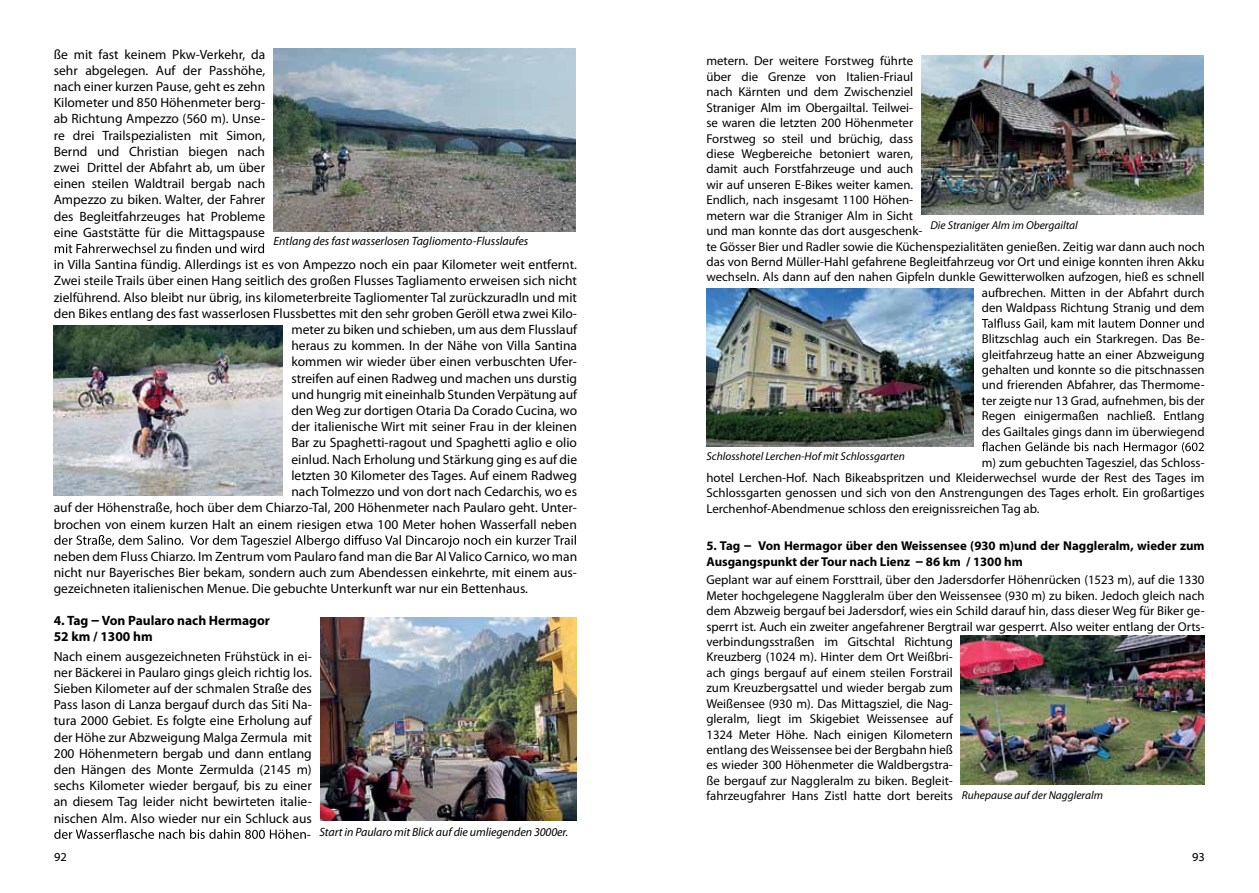
<style>
.page{position:relative;width:1259px;height:893px;background:#fff}
.page>*{position:absolute;margin:0;border:0;box-sizing:border-box;transform-origin:0 0}
.t1{font:13.5px/16.2px "Myriad Pro";color:#000;text-align:justify}
.t2{font:700 13.5px/16.2px "Myriad Pro";color:#000}
.t3{font:12.9px/15.5px "Myriad Pro";color:#000;text-align:justify}
.t4{font:700 12.9px/15.8px "Myriad Pro";color:#000}
.t5{font:italic 12px "Myriad Pro";letter-spacing:-.005em;color:#000}
.t6{font:12px "Myriad Web Pro";color:#000}
.t7{font:italic 11.4px "Myriad Pro";color:#000}
.s1{font-size:16.5px}
.s2{font-size:15.75px}
</style>
<div class="page">
<svg style="left:982px;top:318px;width:221px;height:11px"></svg>
<svg style="left:982px;top:442px;width:222px;height:12px"></svg>
<img style="left:706px;top:288px;width:267px;height:159px">
<img style="left:921px;top:56px;width:282px;height:159px">
<img style="left:961px;top:635px;width:243px;height:150px">
<svg style="left:55px;top:243px;width:209px;height:10px"></svg>
<svg style="left:54px;top:535px;width:522px;height:12px"></svg>
<svg style="left:54px;top:829px;width:252px;height:10px"></svg>
<img style="left:274px;top:49px;width:301px;height:183px">
<img style="left:53px;top:325px;width:230px;height:170px">
<img style="left:320px;top:617px;width:257px;height:203px">
<p class="t1" style="left:54px;top:46px;width:213px">ße mit fast keinem Pkw-Verkehr, da sehr abgelegen. Auf der Passhöhe, nach einer kurzen Pause, geht es zehn Kilometer und 850 Höhenmeter berg&shy;ab Richtung Ampezzo (560 m). Unse&shy;re drei Trailspezialisten mit Simon, Bernd und Christian biegen nach zwei Drittel der Abfahrt ab, um über einen steilen Waldtrail bergab nach Ampezzo zu biken. Walter, der Fahrer des Begleitfahrzeuges hat Probleme eine Gaststätte für die Mittagspause</p>
<p class="t1" style="left:54px;top:256px;width:525px;text-align:right">in Villa Santina fündig. Allerdings ist es von Ampezzo noch ein paar Kilometer weit entfernt.<br>Zwei steile Trails über einen Hang seitlich des großen Flusses Tagliamento erweisen sich nicht zielführend. Also bleibt nur übrig, ins kilometerbreite Tagliomenter Tal zurückzuradln und mit den Bikes entlang des fast wasserlosen Flussbettes mit den sehr groben Geröll etwa zwei Kilo&shy;meter zu biken und schieben, um aus dem Flusslauf<br>heraus zu kommen. In der Nähe von Villa Santina<br>kommen wir wieder über einen verbuschten Ufer-<br>streifen auf einen Radweg und machen uns durstig<br>und hungrig mit eineinhalb Stunden Verpätung auf<br>den Weg zur dortigen Otaria Da Corado Cucina, wo<br>der italienische Wirt mit seiner Frau in der kleinen<br>Bar zu Spaghetti-ragout und Spaghetti aglio e olio<br>einlud. Nach Erholung und Stärkung ging es auf die<br>letzten 30 Kilometer des Tages. Auf einem Radweg<br>nach Tolmezzo und von dort nach Cedarchis, wo es<br>auf der Höhenstraße, hoch über dem Chiarzo-Tal, 200 Höhenmeter nach Paularo geht. Unter&shy;brochen von einem kurzen Halt an einem riesigen etwa 100 Meter hohen Wasserfall neben</p>
<p class="t1" style="left:54px;top:548px;width:525px">neben dem Fluss Chiarzo. Im Zentrum vom Paularo fand man die Bar Al Valico Carnico, wo man nicht nur Bayerisches Bier bekam, sondern auch zum Abendessen einkehrte, mit einem aus&shy;gezeichneten italienischen Menue. Die gebuchte Unterkunft war nur ein Bettenhaus.</p>
<p class="t2" style="left:54px;top:612px;width:218px">4. Tag <span class="s1">–</span> Von Paularo nach Hermagor<br>52 km / 1300 hm</p>
<p class="t1" style="left:54px;top:648px;width:260px;text-align:right">Nach einem ausgezeichneten Frühstück in ei&shy;ner Bäckerei in Paularo gings gleich richtig los.<br>Sieben Kilometer auf der schmalen Straße des Pass lason di Lanza bergauf durch das Siti Na&shy;tura 2000 Gebiet. Es folgte eine Erholung auf der Höhe zur Abzweigung Malga Zermula mit 200 Höhenmetern bergab und dann entlang den Hängen des Monte Zermulda (2145 m) sechs Kilometer wieder bergauf, bis zu einer an diesem Tag leider nicht bewirteten italie&shy;nischen Alm. Also wieder nur ein Schluck aus -</p>
<p class="t5" style="left:273px;top:233px;width:256px">Entlang des fast wasserlosen Tagliomento-Flusslaufes</p>
<p class="t5" style="left:319px;top:825px;width:250px">Start in Paularo mit Blick auf die umliegenden 3000er.</p>
<p class="t3" style="left:706px;top:53px;width:208px">metern. Der weitere Forstweg führte</p>
<p class="t3" style="left:706px;top:69px;width:208px">über die Grenze von Italien-Friaul</p>
<p class="t3" style="left:706px;top:84px;width:208px">nach Kärnten und dem Zwischenziel</p>
<p class="t3" style="left:706px;top:99px;width:208px">Straniger Alm im Obergailtal. Teilwei-</p>
<p class="t3" style="left:706px;top:115px;width:208px">se waren die letzten 200 Höhenmeter</p>
<p class="t3" style="left:706px;top:130px;width:208px">Forstweg so steil und brüchig, dass</p>
<p class="t3" style="left:706px;top:146px;width:208px">diese Wegbereiche betoniert waren,</p>
<p class="t3" style="left:706px;top:161px;width:208px">damit auch Forstfahrzeuge und auch</p>
<p class="t3" style="left:706px;top:177px;width:208px">wir auf unseren E-Bikes weiter kamen.</p>
<p class="t3" style="left:706px;top:192px;width:208px">Endlich, nach insgesamt 1100 Höhen-</p>
<p class="t3" style="left:706px;top:207px;width:208px">metern war die Straniger Alm in Sicht</p>
<p class="t3" style="left:706px;top:223px;width:217px">und man konnte das dort ausgeschenk-</p>
<p class="t3" style="left:706px;top:238px;width:500px">te Gösser Bier und Radler sowie die Küchenspezialitäten genießen. Zeitig war dann auch noch</p>
<p class="t3" style="left:706px;top:254px;width:500px">das von Bernd Müller-Hahl gefahrene Begleitfahrzeug vor Ort und einige konnten ihren Akku</p>
<p class="t3" style="left:706px;top:269px;width:500px">wechseln. Als dann auf den nahen Gipfeln dunkle Gewitterwolken aufzogen, hieß es schnell</p>
<p class="t3" style="left:982px;top:285px;width:224px">aufbrechen. Mitten in der Abfahrt durch</p>
<p class="t3" style="left:982px;top:300px;width:224px">den Waldpass Richtung Stranig und dem</p>
<p class="t3" style="left:982px;top:331px;width:224px">Blitzschlag auch ein Starkregen. Das Be&shy;gleitfahrzeug hatte an einer Abzweigung gehalten und konnte so die pitschnassen und frierenden Abfahrer, das Thermome&shy;ter zeigte nur 13 Grad, aufnehmen, bis der Regen einigermaßen nachließ. Entlang des Gailtales gings dann im überwiegend</p>
<p class="t3" style="left:706px;top:454px;width:500px;text-indent:275px">m) zum gebuchten Tagesziel, das Schloss&shy;hotel Lerchen-Hof. Nach Bikeabspritzen und Kleiderwechsel wurde der Rest des Tages im Schlossgarten genossen und sich von den Anstrengungen des Tages erholt. Ein großartiges Lerchenhof-Abendmenue schloss den ereignissreichen Tag ab.</p>
<p class="t4" style="left:706px;top:538px;width:500px">5. Tag <span class="s2">–</span> Von Hermagor über den Weissensee (930 m)und der Naggleralm, wieder zum<br>Ausgangspunkt der Tour nach Lienz <span class="s2">–</span> 86 km / 1300 hm</p>
<p class="t3" style="left:706px;top:572px;width:500px;text-align:left">Geplant war auf einem Forsttrail, über den Jadersdorfer Höhenrücken (1523 m), auf die 1330<br>Meter hochgelegene Naggleralm über den Weissensee (930 m) zu biken. Jedoch gleich nach dem Abzweig bergauf bei Jadersdorf, wies ein Schild darauf hin, dass dieser Weg für Biker ge&shy;sperrt ist. Auch ein zweiter angefahrener Bergtrail war gesperrt. Also weiter entlang der Orts&shy;verbindungsstraßen im Gitschtal Richtung<br>Kreuzberg (1024 m). Hinter dem Ort Weißbri-<br>ach gings bergauf auf einem steilen Forstrail<br>zum Kreuzbergsattel und wieder bergab zum<br>Weißensee (930 m). Das Mittagsziel, die Nag-<br>gleralm, liegt im Skigebiet Weissensee auf<br>1324 Meter Höhe. Nach einigen Kilometern<br>entlang des Weissensee bei der Bergbahn hieß<br>es wieder 300 Höhenmeter die Waldbergstra-<br>ße bergauf zur Naggleralm zu biken. Begleit-<br>fahrzeugfahrer Hans Zistl hatte dort bereits</p>
<p class="t7" style="left:930px;top:218px;width:149px">Die Straniger Alm im Obergailtal</p>
<p class="t7" style="left:706px;top:449px;width:200px">Schlosshotel Lerchen-Hof mit Schlossgarten</p>
<p class="t7" style="left:961px;top:789px;width:143px">Ruhepause auf der Naggleralm</p>
<p class="t6" style="left:54px;top:850px;width:14px">92</p>
<p class="t6" style="left:1192px;top:850px;width:14px">93</p>
</div>
